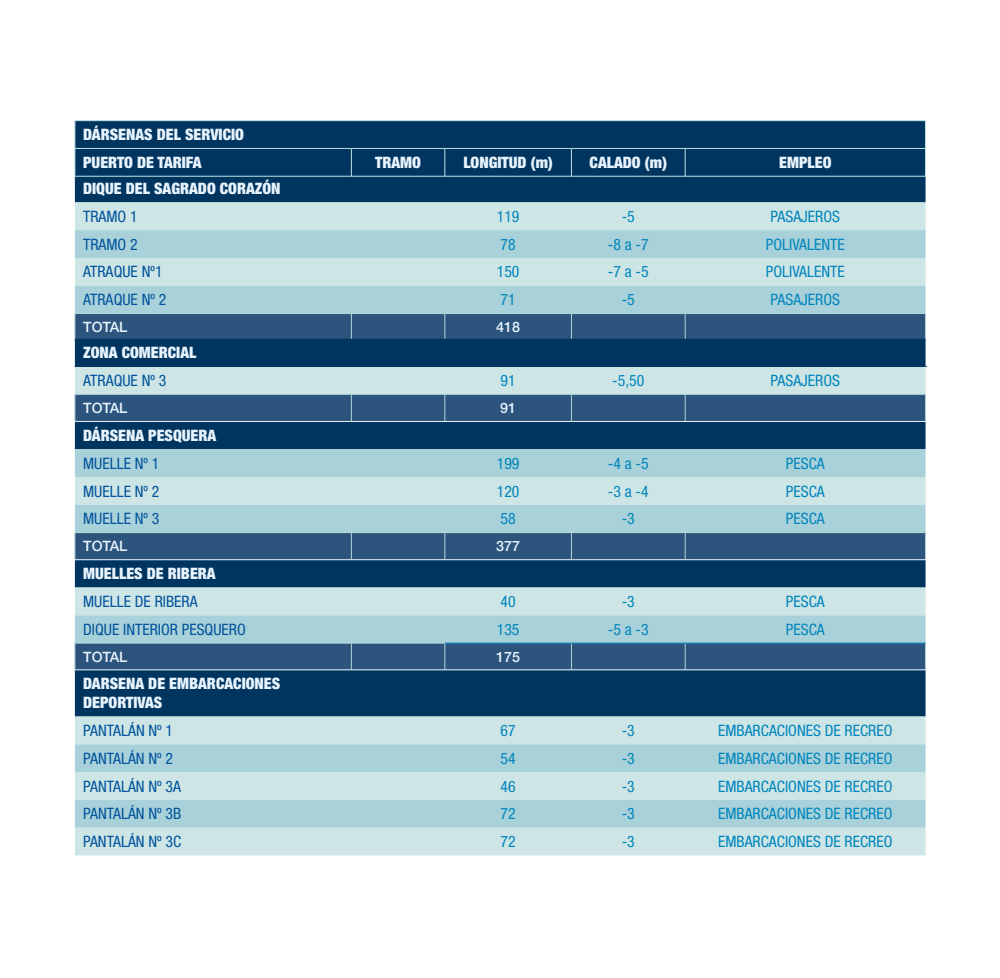
<style>
.page{position:relative;width:1000px;height:978px;background:#fff}
.page>*{position:absolute;margin:0;border:0;box-sizing:border-box;transform-origin:0 0}
.t1{font:condensed 15.75px "Helvetica Neue LT Std";color:#0085bd}
.t2{font:condensed 15.75px "Helvetica Neue LT Std";color:#01539d}
.t3{font:900 condensed 15.75px/18.9px "Helvetica Neue LT Std";color:#e7f3fd}
.t4{font:500 14.25px "Helvetica Neue LT Std";color:#e7f3fd}
</style>
<div class="page">
<div style="left:75px;top:202px;width:850px;height:28px;background:#cee5e5"></div>
<svg style="left:75px;top:230px;width:850px;height:83px;background:#b5d7dd"></svg>
<hr style="left:75px;top:313px;width:276px;height:1px;background:#b3d6d6">
<hr style="left:351px;top:313px;width:93px;height:1px;background:#b3d6d6">
<hr style="left:444px;top:313px;width:127px;height:1px;background:#b3d6d6">
<hr style="left:571px;top:313px;width:114px;height:1px;background:#b3d6d6">
<hr style="left:685px;top:313px;width:240px;height:1px;background:#b3d6d6">
<div style="left:75px;top:314px;width:851px;height:27px;background:#2c547d"></div>
<div style="left:75px;top:339px;width:850px;height:27px;background:#003560"></div>
<div style="left:75px;top:367px;width:850px;height:488px;background:#cee5e5"></div>
<svg style="left:75px;top:395px;width:850px;height:54px;background:#15446e"></svg>
<svg style="left:75px;top:449px;width:850px;height:379px;background:#82a8b8"></svg>
<svg style="left:75px;top:366px;width:851px;height:1px"></svg>
<hr style="left:75px;top:394px;width:276px;height:1px;background:#b3d6d6">
<hr style="left:351px;top:394px;width:93px;height:1px;background:#b3d6d6">
<hr style="left:444px;top:394px;width:127px;height:1px;background:#b3d6d6">
<hr style="left:571px;top:394px;width:114px;height:1px;background:#b3d6d6">
<hr style="left:685px;top:394px;width:240px;height:1px;background:#b3d6d6">
<svg style="left:75px;top:394px;width:1px;height:27px"></svg>
<svg style="left:351px;top:394px;width:1px;height:27px"></svg>
<hr style="left:75px;top:421px;width:276px;height:1px;background:#e7f3fd">
<svg style="left:444px;top:394px;width:1px;height:27px"></svg>
<hr style="left:351px;top:421px;width:93px;height:1px;background:#e7f3fd">
<svg style="left:571px;top:394px;width:1px;height:27px"></svg>
<hr style="left:444px;top:421px;width:127px;height:1px;background:#e7f3fd">
<svg style="left:684px;top:394px;width:1px;height:27px"></svg>
<hr style="left:571px;top:421px;width:114px;height:1px;background:#e7f3fd">
<svg style="left:925px;top:394px;width:1px;height:27px"></svg>
<hr style="left:685px;top:421px;width:240px;height:1px;background:#e7f3fd">
<hr style="left:75px;top:532px;width:276px;height:1px;background:#b3d6d6">
<hr style="left:351px;top:532px;width:93px;height:1px;background:#b3d6d6">
<hr style="left:444px;top:532px;width:127px;height:1px;background:#b3d6d6">
<hr style="left:571px;top:532px;width:114px;height:1px;background:#b3d6d6">
<hr style="left:685px;top:532px;width:240px;height:1px;background:#b3d6d6">
<svg style="left:75px;top:533px;width:1px;height:26px"></svg>
<svg style="left:351px;top:533px;width:1px;height:26px"></svg>
<hr style="left:75px;top:559px;width:276px;height:1px;background:#e7f3fd">
<svg style="left:444px;top:533px;width:1px;height:26px"></svg>
<hr style="left:351px;top:559px;width:93px;height:1px;background:#e7f3fd">
<svg style="left:571px;top:533px;width:1px;height:26px"></svg>
<hr style="left:444px;top:559px;width:127px;height:1px;background:#e7f3fd">
<svg style="left:684px;top:533px;width:1px;height:26px"></svg>
<hr style="left:571px;top:559px;width:114px;height:1px;background:#e7f3fd">
<svg style="left:925px;top:533px;width:1px;height:27px"></svg>
<hr style="left:685px;top:559px;width:240px;height:1px;background:#e7f3fd">
<hr style="left:75px;top:643px;width:276px;height:1px;background:#b3d6d6">
<hr style="left:351px;top:643px;width:94px;height:1px;background:#b3d6d6">
<svg style="left:75px;top:643px;width:1px;height:27px"></svg>
<svg style="left:351px;top:643px;width:1px;height:27px"></svg>
<hr style="left:75px;top:670px;width:276px;height:1px;background:#e7f3fd">
<svg style="left:444px;top:643px;width:1px;height:27px"></svg>
<hr style="left:351px;top:670px;width:93px;height:1px;background:#e7f3fd">
<svg style="left:571px;top:644px;width:1px;height:26px"></svg>
<hr style="left:444px;top:670px;width:127px;height:1px;background:#e7f3fd">
<svg style="left:684px;top:644px;width:1px;height:26px"></svg>
<hr style="left:571px;top:670px;width:114px;height:1px;background:#e7f3fd">
<svg style="left:925px;top:643px;width:1px;height:27px"></svg>
<hr style="left:685px;top:670px;width:240px;height:1px;background:#e7f3fd">
<hr style="left:445px;top:643px;width:126px;height:1px;background:#0085bd">
<hr style="left:571px;top:643px;width:114px;height:1px;background:#0085bd">
<hr style="left:685px;top:643px;width:240px;height:1px;background:#0085bd">
<hr style="left:75px;top:120px;width:276px;height:1px;background:#bfe4e4">
<hr style="left:351px;top:120px;width:93px;height:1px;background:#bfe4e4">
<hr style="left:444px;top:120px;width:127px;height:1px;background:#bfe4e4">
<hr style="left:571px;top:120px;width:114px;height:1px;background:#bfe4e4">
<hr style="left:685px;top:120px;width:240px;height:1px;background:#bfe4e4">
<div style="left:75px;top:121px;width:851px;height:81px;background:#003560"></div>
<p class="t3" style="left:83px;top:120px;width:162px;line-height:27.8px">DÁRSENAS DEL SERVICIO<br>PUERTO DE TARIFA</p>
<p class="t3" style="left:375px;top:153px;width:47px">TRAMO</p>
<p class="t3" style="left:463px;top:153px;width:91px">LONGITUD (m)</p>
<p class="t3" style="left:589px;top:153px;width:79px">CALADO (m)</p>
<p class="t3" style="left:779px;top:153px;width:54px">EMPLEO</p>
<p class="t3" style="left:83px;top:179px;width:199px">DIQUE DEL SAGRADO CORAZÓN</p>
<p class="t2" style="left:83px;top:207px;width:56px">TRAMO 1</p>
<p class="t1" style="left:496px;top:207px;width:24px">119</p>
<p class="t1" style="left:621px;top:207px;width:15px">-5</p>
<p class="t1" style="left:770px;top:207px;width:71px">PASAJEROS</p>
<p class="t2" style="left:83px;top:235px;width:56px">TRAMO 2</p>
<p class="t1" style="left:500px;top:235px;width:17px">78</p>
<p class="t1" style="left:607px;top:235px;width:42px">-8 a -7</p>
<p class="t1" style="left:765px;top:235px;width:80px">POLIVALENTE</p>
<p class="t2" style="left:83px;top:263px;width:81px">ATRAQUE Nº1</p>
<p class="t1" style="left:496px;top:263px;width:24px">150</p>
<p class="t1" style="left:607px;top:263px;width:42px">-7 a -5</p>
<p class="t1" style="left:765px;top:263px;width:80px">POLIVALENTE</p>
<p class="t2" style="left:83px;top:291px;width:85px">ATRAQUE Nº 2</p>
<p class="t1" style="left:500px;top:291px;width:17px">71</p>
<p class="t1" style="left:621px;top:291px;width:15px">-5</p>
<p class="t1" style="left:770px;top:291px;width:71px">PASAJEROS</p>
<p class="t4" style="left:83px;top:319px;width:46px">TOTAL</p>
<p class="t4" style="left:496px;top:319px;width:25px">418</p>
<p class="t3" style="left:83px;top:343px;width:115px">ZONA COMERCIAL</p>
<p class="t2" style="left:83px;top:371px;width:85px">ATRAQUE Nº 3</p>
<p class="t1" style="left:500px;top:371px;width:17px">91</p>
<p class="t1" style="left:612px;top:371px;width:34px">-5,50</p>
<p class="t1" style="left:770px;top:371px;width:71px">PASAJEROS</p>
<p class="t4" style="left:83px;top:400px;width:46px">TOTAL</p>
<p class="t4" style="left:500px;top:400px;width:17px">91</p>
<p class="t3" style="left:83px;top:426px;width:135px">DÁRSENA PESQUERA</p>
<p class="t2" style="left:83px;top:454px;width:78px">MUELLE Nº 1</p>
<p class="t1" style="left:496px;top:454px;width:24px">199</p>
<p class="t1" style="left:607px;top:454px;width:42px">-4 a -5</p>
<p class="t1" style="left:785px;top:454px;width:40px">PESCA</p>
<p class="t2" style="left:83px;top:482px;width:78px">MUELLE Nº 2</p>
<p class="t1" style="left:496px;top:482px;width:24px">120</p>
<p class="t1" style="left:607px;top:482px;width:42px">-3 a -4</p>
<p class="t1" style="left:785px;top:482px;width:40px">PESCA</p>
<p class="t2" style="left:83px;top:510px;width:78px">MUELLE Nº 3</p>
<p class="t1" style="left:500px;top:510px;width:17px">58</p>
<p class="t1" style="left:621px;top:510px;width:15px">-3</p>
<p class="t1" style="left:785px;top:510px;width:40px">PESCA</p>
<p class="t4" style="left:83px;top:538px;width:46px">TOTAL</p>
<p class="t4" style="left:496px;top:538px;width:25px">377</p>
<p class="t3" style="left:83px;top:564px;width:134px">MUELLES DE RIBERA</p>
<p class="t2" style="left:83px;top:592px;width:116px">MUELLE DE RIBERA</p>
<p class="t1" style="left:500px;top:592px;width:17px">40</p>
<p class="t1" style="left:621px;top:592px;width:15px">-3</p>
<p class="t1" style="left:785px;top:592px;width:40px">PESCA</p>
<p class="t2" style="left:83px;top:620px;width:164px">DIQUE INTERIOR PESQUERO</p>
<p class="t1" style="left:496px;top:620px;width:24px">135</p>
<p class="t1" style="left:607px;top:620px;width:42px">-5 a -3</p>
<p class="t1" style="left:785px;top:620px;width:40px">PESCA</p>
<p class="t4" style="left:83px;top:648px;width:46px">TOTAL</p>
<p class="t4" style="left:496px;top:648px;width:25px">175</p>
<p class="t3" style="left:83px;top:674px;width:198px">DARSENA DE EMBARCACIONES<br>DEPORTIVAS</p>
<p class="t2" style="left:83px;top:721px;width:91px">PANTALÁN Nº 1</p>
<p class="t1" style="left:500px;top:721px;width:17px">67</p>
<p class="t1" style="left:621px;top:721px;width:15px">-3</p>
<p class="t1" style="left:718px;top:721px;width:176px">EMBARCACIONES DE RECREO</p>
<p class="t2" style="left:83px;top:749px;width:91px">PANTALÁN Nº 2</p>
<p class="t1" style="left:500px;top:749px;width:17px">54</p>
<p class="t1" style="left:621px;top:749px;width:15px">-3</p>
<p class="t1" style="left:718px;top:749px;width:176px">EMBARCACIONES DE RECREO</p>
<p class="t2" style="left:83px;top:777px;width:99px">PANTALÁN Nº 3A</p>
<p class="t1" style="left:500px;top:777px;width:17px">46</p>
<p class="t1" style="left:621px;top:777px;width:15px">-3</p>
<p class="t1" style="left:718px;top:777px;width:176px">EMBARCACIONES DE RECREO</p>
<p class="t2" style="left:83px;top:805px;width:100px">PANTALÁN Nº 3B</p>
<p class="t1" style="left:500px;top:805px;width:17px">72</p>
<p class="t1" style="left:621px;top:805px;width:15px">-3</p>
<p class="t1" style="left:718px;top:805px;width:176px">EMBARCACIONES DE RECREO</p>
<p class="t2" style="left:83px;top:832px;width:100px">PANTALÁN Nº 3C</p>
<p class="t1" style="left:500px;top:832px;width:17px">72</p>
<p class="t1" style="left:621px;top:832px;width:15px">-3</p>
<p class="t1" style="left:718px;top:832px;width:176px">EMBARCACIONES DE RECREO</p>
</div>
